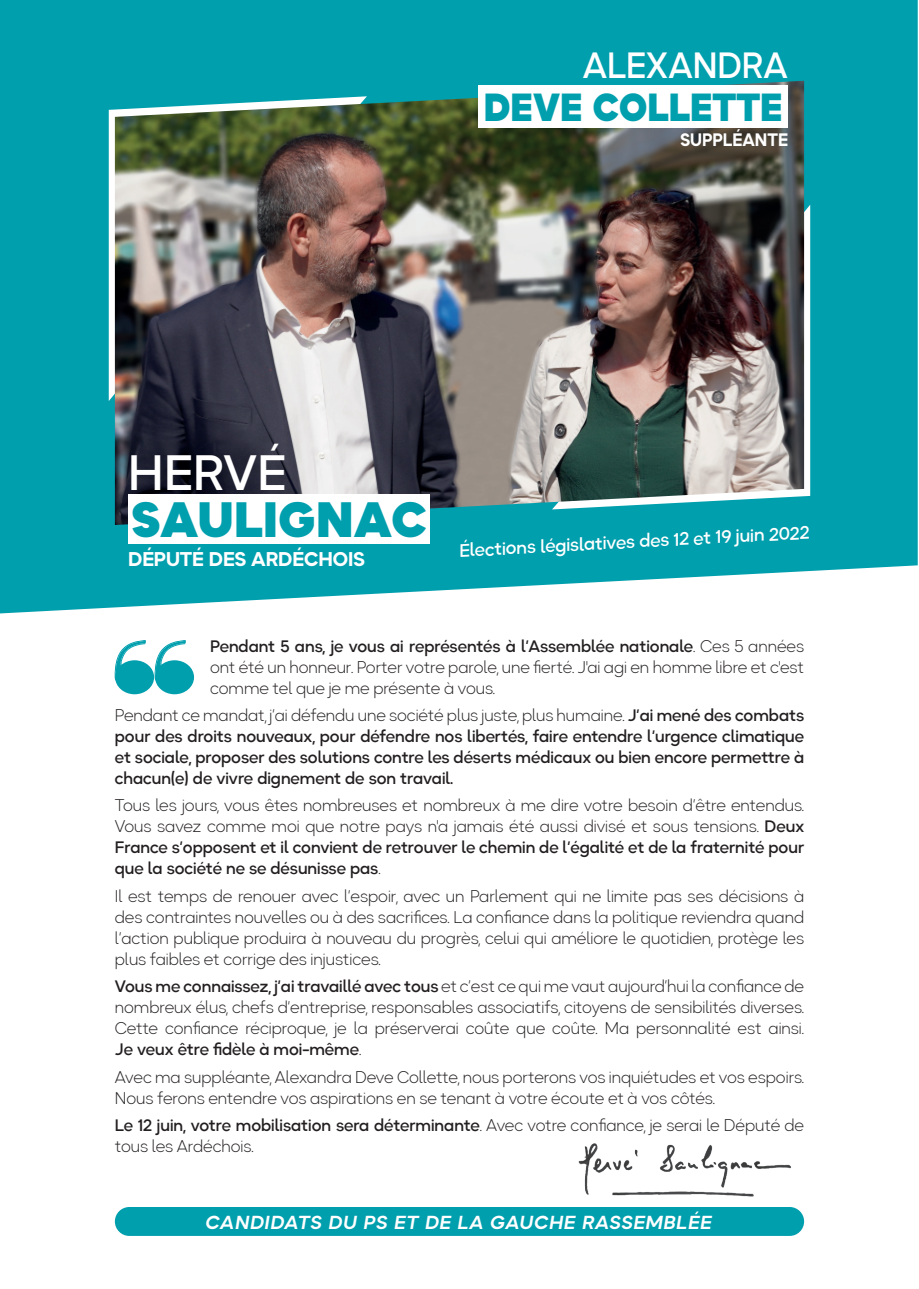
<style>
.page{position:relative;width:919px;height:1289px;background:#fff}
.page>*{position:absolute;margin:0;border:0;box-sizing:border-box;transform-origin:0 0}
.t1{font:800 49.35px "Okta Neue";letter-spacing:.01em;color:#009fae}
.t2{font:500 49.35px "Okta Neue";letter-spacing:.005em;color:#fff}
.ALXANDRA{font:800 39px "Okta Neue";color:#009fae;scale:.94 1}
.ALXANDRA-2{font:500 36.3px "Okta Neue";color:#fff;scale:.94 1}
.t3{font:700 19.8px "Okta Neue";letter-spacing:-.005em;color:#fff}
.BLOC_OKTA{font:italic 600 18.75px "Okta Neue";letter-spacing:.03em;color:#fff}
.COURANT_OKTA{font:500 18px "Okta Neue";color:#fff}
.ALXANDRA-3{font:700 18px "Okta Neue";color:#fff;scale:.94 1}
.t4{font:300 16.5px/21px "Okta Neue";color:#231f20;text-align:justify}
.t5{font:500 16.5px/21px "Okta Neue";color:#231f20;text-align:justify}
.s1{font-weight:500}
.s2{font-weight:300}
</style>
<div class="page">
<svg style="left:0;top:0;width:917px;height:613px;background:#16a7b5"></svg>
<div style="left:115px;top:1206px;width:689px;height:29px;background:#009fae;border-radius:14px"></div>
<svg style="left:804px;top:205px;width:6px;height:304px"></svg>
<svg style="left:109px;top:96px;width:6px;height:305px"></svg>
<img style="left:115px;top:81px;width:689px;height:444px">
<div style="left:478px;top:85px;width:309px;height:43px;background:#fff"></div>
<div style="left:128px;top:494px;width:302px;height:50px;background:#fff"></div>
<img style="left:566px;top:1143px;width:232px;height:66px">
<div style="left:156px;top:661px;width:37px;height:32px;background:#009fae;border-radius:50%"></div>
<div style="left:155px;top:660px;width:39px;height:34px;border:2px solid #009fae;border-radius:50%"></div>
<svg style="left:155px;top:640px;width:31px;height:45px"></svg>
<div style="left:116px;top:661px;width:37px;height:32px;background:#009fae;border-radius:50%"></div>
<div style="left:115px;top:660px;width:39px;height:34px;border:2px solid #009fae;border-radius:50%"></div>
<svg style="left:115px;top:640px;width:31px;height:45px"></svg>
<p class="ALXANDRA-2" style="left:582px;top:37px;width:220px">ALEXANDRA</p>
<p class="ALXANDRA" style="left:484px;top:75px;width:319px">DEVE COLLETTE</p>
<p class="ALXANDRA-3" style="left:680px;top:125px;width:116px">SUPPLÉANTE</p>
<p class="t2" style="left:128px;top:434px;width:159px">HERVÉ</p>
<p class="t1" style="left:132px;top:479px;width:296px">SAULIGNAC</p>
<p class="t3" style="left:128px;top:544px;width:238px">DÉPUTÉ DES ARDÉCHOIS</p>
<p class="COURANT_OKTA" style="left:458px;top:536px;width:352px;rotate:-3deg">Élections législatives des 12 et 19 juin 2022</p>
<p class="t4" style="left:210px;top:635px;width:595px"><span class="s1">Pendant 5 ans, je vous ai représentés à l’Assemblée nationale</span>. Ces 5 années ont été un honneur. Porter votre parole, une fierté. J'ai agi en homme libre et c'est comme tel que je me présente à vous.</p>
<p class="t5" style="left:115px;top:704px;width:690px"><span class="s2">Pendant ce mandat, j’ai défendu une société plus juste, plus humaine.</span> J’ai mené des combats pour des droits nouveaux, pour défendre nos libertés, faire entendre l’urgence climatique et sociale, proposer des solutions contre les déserts médicaux ou bien encore permettre à chacun(e) de vivre dignement de son travail.</p>
<p class="t4" style="left:115px;top:795px;width:690px">Tous les jours, vous êtes nombreuses et nombreux à me dire votre besoin d’être entendus.<br>Vous savez comme moi que notre pays n'a jamais été aussi divisé et sous tensions. <span class="s1">Deux France s’opposent et il convient de retrouver le chemin de l’égalité et de la fraternité pour que la société ne se désunisse pas</span>.</p>
<p class="t4" style="left:115px;top:885px;width:690px">Il est temps de renouer avec l’espoir, avec un Parlement qui ne limite pas ses décisions à des contraintes nouvelles ou à des sacrifices. La confiance dans la politique reviendra quand l’action publique produira à nouveau du progrès, celui qui améliore le quotidien, protège les plus faibles et corrige des injustices.</p>
<p class="t4" style="left:115px;top:975px;width:690px"><span class="s1">Vous me connaissez, j’ai travaillé avec tous</span> et c’est ce qui me vaut aujourd’hui la confiance de nombreux élus, chefs d’entreprise, responsables associatifs, citoyens de sensibilités diverses.<br>Cette confiance réciproque, je la préserverai coûte que coûte. Ma personnalité est ainsi.<br><span class="s1">Je veux être fidèle à moi-même</span>.</p>
<p class="t4" style="left:115px;top:1066px;width:690px">Avec ma suppléante, Alexandra Deve Collette, nous porterons vos inquiétudes et vos espoirs.<br>Nous ferons entendre vos aspirations en se tenant à votre écoute et à vos côtés.</p>
<p class="t4" style="left:115px;top:1114px;width:690px"><span class="s1">Le 12 juin, votre mobilisation sera déterminante</span>. Avec votre confiance, je serai le Député de tous les Ardéchois.</p>
<p class="BLOC_OKTA" style="left:205px;top:1207px;width:507px">CANDIDATS DU PS ET DE LA GAUCHE RASSEMBLÉE</p>
</div>
